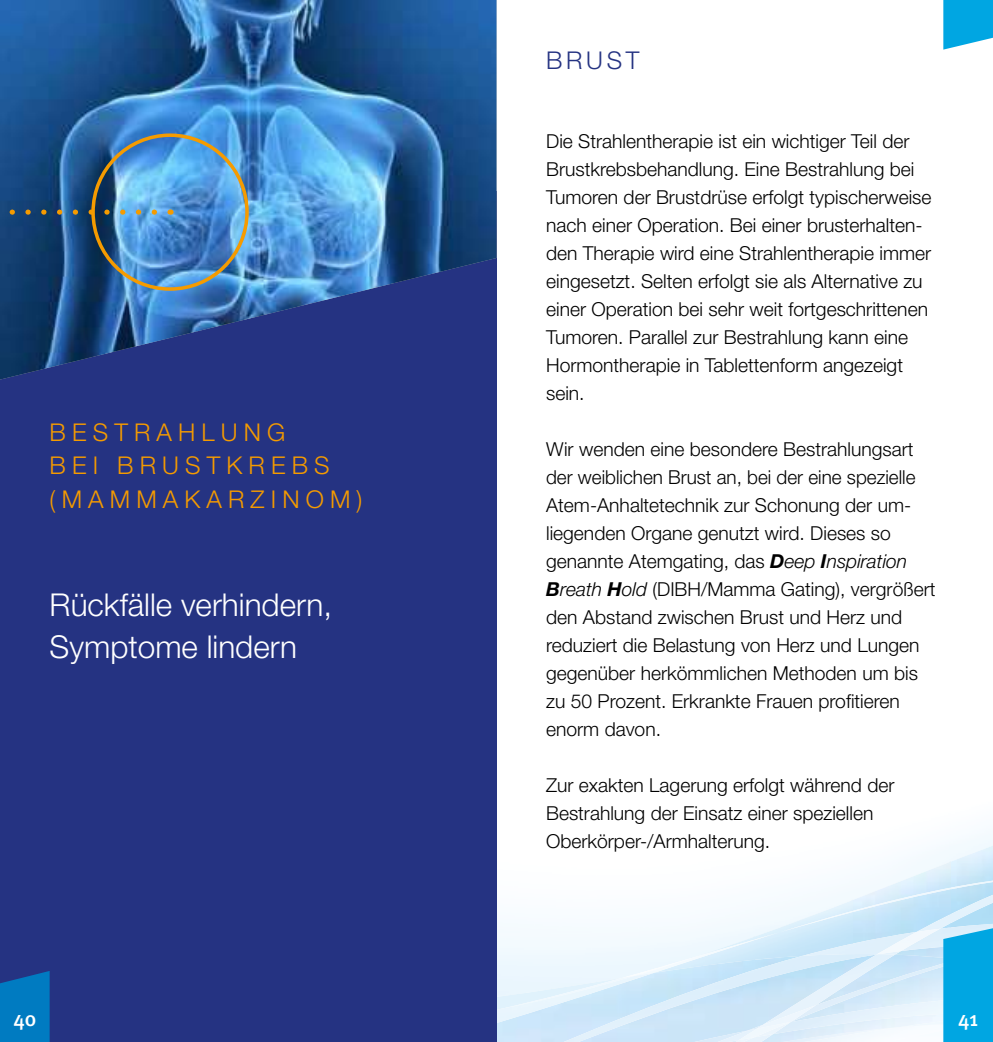
<style>
.page{position:relative;width:993px;height:1042px;background:#fff}
.page>*{position:absolute;margin:0;border:0;box-sizing:border-box;transform-origin:0 0}
.t1{font:300 31.5px/42px "Helvetica Neue";color:#fff}
.t2{font:300 24.5px/33.2px "Helvetica Neue";letter-spacing:.25em;color:#f59b00}
.t3{font:300 24.5px "Helvetica Neue";letter-spacing:.15em;color:#253382}
.t4{font:500 21px "Meta Plus";color:#fff}
.t5{font:300 19.25px/28px "Helvetica Neue";color:#000}
.s1{font-weight:700;font-style:italic}
.s2{font-style:italic}
</style>
<div class="page">
<img style="left:496px;top:850px;width:258px;height:82px">
<img style="left:753px;top:885px;width:26px;height:15px">
<img style="left:802px;top:932px;width:74px;height:13px">
<img style="left:621px;top:932px;width:158px;height:22px">
<img style="left:779px;top:877px;width:213px;height:55px">
<img style="left:878px;top:884px;width:114px;height:61px">
<img style="left:876px;top:928px;width:63px;height:17px">
<img style="left:647px;top:945px;width:296px;height:9px">
<div style="left:496px;top:907px;width:125px;height:47px;background:#f5fafe"></div>
<img style="left:500px;top:954px;width:262px;height:76px">
<img style="left:496px;top:973px;width:157px;height:69px">
<img style="left:762px;top:954px;width:132px;height:5px">
<img style="left:662px;top:959px;width:281px;height:83px">
<img style="left:719px;top:1005px;width:96px;height:37px">
<img style="left:576px;top:1030px;width:131px;height:12px">
<img style="left:772px;top:995px;width:171px;height:39px">
<img style="left:707px;top:1028px;width:49px;height:14px">
<img style="left:738px;top:1022px;width:52px;height:18px">
<div style="left:0;top:192px;width:496px;height:850px;background:#253382"></div>
<img style="left:0;top:1px;width:496px;height:379px">
<svg style="left:943px;top:0;width:49px;height:50px"></svg>
<svg style="left:0;top:971px;width:50px;height:71px"></svg>
<svg style="left:943px;top:928px;width:49px;height:114px"></svg>
<div style="left:91px;top:133px;width:158px;height:158px;border:3px solid #f59b00;border-radius:50%"></div>
<svg style="left:0;top:209px;width:154px;height:6px"></svg>
<p class="t3" style="left:546px;top:51px;width:95px">BRUST</p>
<p class="t2" style="left:50px;top:418px;width:314px">BESTRAHLUNG<br>BEI BRUSTKREBS (MAMMAKARZINOM)</p>
<h1 class="t1" style="left:50px;top:587px;width:284px">Rückfälle verhindern,<br>Symptome lindern</h1>
<p class="t5" style="left:546px;top:129px;width:387px">Die Strahlentherapie ist ein wichtiger Teil der Brustkrebsbehandlung. Eine Bestrahlung bei Tumoren der Brustdrüse erfolgt typischerweise nach einer Operation. Bei einer brusterhalten&shy;den Therapie wird eine Strahlentherapie immer eingesetzt. Selten erfolgt sie als Alternative zu einer Operation bei sehr weit fortgeschrittenen Tumoren. Parallel zur Bestrahlung kann eine Hormontherapie in Tablettenform angezeigt sein.</p>
<p class="t5" style="left:546px;top:437px;width:391px">Wir wenden eine besondere Bestrahlungsart der weiblichen Brust an, bei der eine spezielle Atem-Anhaltetechnik zur Schonung der um&shy;liegenden Organe genutzt wird. Dieses so genannte Atemgating, das <span class="s1">D</span><span class="s2">eep</span> <span class="s1">I</span><span class="s2">nspiration </span><span class="s1">B</span><span class="s2">reath</span> <span class="s1">H</span><span class="s2">old</span> (DIBH/Mamma Gating), vergrößert den Abstand zwischen Brust und Herz und reduziert die Belastung von Herz und Lungen gegenüber herkömmlichen Methoden um bis zu 50 Prozent. Erkrankte Frauen profitieren enorm davon.</p>
<p class="t5" style="left:546px;top:773px;width:350px">Zur exakten Lagerung erfolgt während der<br>Bestrahlung der Einsatz einer speziellen<br>Oberkörper-/Armhalterung.</p>
<p class="t4" style="left:13px;top:1006px;width:24px">40</p>
<p class="t4" style="left:957px;top:1006px;width:22px">41</p>
</div>
